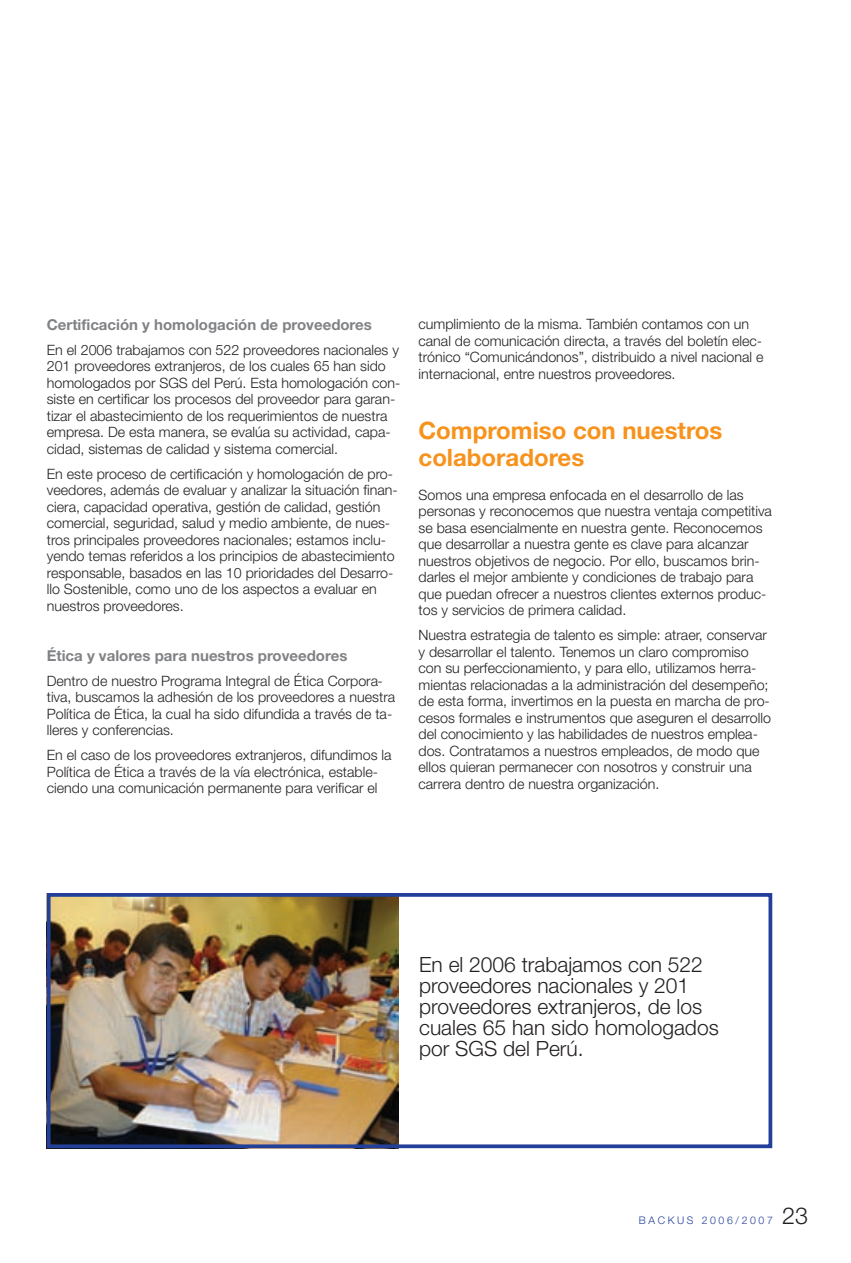
<style>
.page{position:relative;width:851px;height:1263px;background:#fff}
.page>*{position:absolute;margin:0;border:0;box-sizing:border-box;transform-origin:0 0}
.t1{font:700 24px/27px "Helvetica Neue";color:#f7931d}
.t2{font:300 21px/21px "Helvetica Neue";color:#231f20}
.t3{font:700 15px "Helvetica Neue";color:#808285}
.t4{font:300 14.25px/16.5px "Helvetica Neue";color:#231f20}
.t5{font:300 10.5px "Helvetica Neue";letter-spacing:.25em;color:#223f99}
.s1{font-size:23.4px;color:#231f20}
</style>
<div class="page">
<img style="left:52px;top:898px;width:347px;height:245px">
<div style="left:47px;top:893px;width:725px;height:255px;border:4px solid #223f99"></div>
<p class="t3" style="left:47px;top:319px;width:326px">Certificación y homologación de proveedores</p>
<p class="t4" style="left:47px;top:343px;width:355px">En el 2006 trabajamos con 522 proveedores nacionales y 201 proveedores extranjeros, de los cuales 65 han sido homologados por SGS del Perú. Esta homologación con&shy;siste en certificar los procesos del proveedor para garan&shy;tizar el abastecimiento de los requerimientos de nuestra empresa. De esta manera, se evalúa su actividad, capa&shy;cidad, sistemas de calidad y sistema comercial.</p>
<p class="t4" style="left:47px;top:467px;width:352px">En este proceso de certificación y homologación de pro&shy;veedores, además de evaluar y analizar la situación finan&shy;ciera, capacidad operativa, gestión de calidad, gestión comercial, seguridad, salud y medio ambiente, de nues&shy;tros principales proveedores nacionales; estamos inclu&shy;yendo temas referidos a los principios de abastecimiento responsable, basados en las 10 prioridades del Desarro&shy;llo Sostenible, como uno de los aspectos a evaluar en nuestros proveedores.</p>
<p class="t3" style="left:47px;top:650px;width:302px">Ética y valores para nuestros proveedores</p>
<p class="t4" style="left:47px;top:674px;width:350px">Dentro de nuestro Programa Integral de Ética Corpora&shy;tiva, buscamos la adhesión de los proveedores a nuestra Política de Ética, la cual ha sido difundida a través de ta&shy;lleres y conferencias.</p>
<p class="t4" style="left:47px;top:748px;width:346px">En el caso de los proveedores extranjeros, difundimos la<br>Política de Ética a través de la vía electrónica, estable&shy;ciendo una comunicación permanente para verificar el</p>
<p class="t4" style="left:418px;top:317px;width:346px">cumplimiento de la misma. También contamos con un canal de comunicación directa, a través del boletín elec&shy;trónico “Comunicándonos”, distribuido a nivel nacional e internacional, entre nuestros proveedores.</p>
<h1 class="t1" style="left:418px;top:419px;width:305px">Compromiso con nuestros colaboradores</h1>
<p class="t4" style="left:418px;top:488px;width:355px">Somos una empresa enfocada en el desarrollo de las personas y reconocemos que nuestra ventaja competitiva se basa esencialmente en nuestra gente. Reconocemos que desarrollar a nuestra gente es clave para alcanzar nuestros objetivos de negocio. Por ello, buscamos brin&shy;darles el mejor ambiente y condiciones de trabajo para que puedan ofrecer a nuestros clientes externos produc&shy;tos y servicios de primera calidad.</p>
<p class="t4" style="left:418px;top:628px;width:354px">Nuestra estrategia de talento es simple: atraer, conservar y desarrollar el talento. Tenemos un claro compromiso con su perfeccionamiento, y para ello, utilizamos herra&shy;mientas relacionadas a la administración del desempeño; de esta forma, invertimos en la puesta en marcha de pro&shy;cesos formales e instrumentos que aseguren el desarrollo del conocimiento y las habilidades de nuestros emplea&shy;dos. Contratamos a nuestros empleados, de modo que ellos quieran permanecer con nosotros y construir una carrera dentro de nuestra organización.</p>
<h2 class="t2" style="left:419px;top:956px;width:301px">En el 2006 trabajamos con 522 proveedores nacionales y 201 proveedores extranjeros, de los cuales 65 han sido homologados por SGS del Perú.</h2>
<p class="t5" style="left:638px;top:1216px;width:171px">BACKUS 2006/2007 <span class="s1">23</span></p>
</div>
